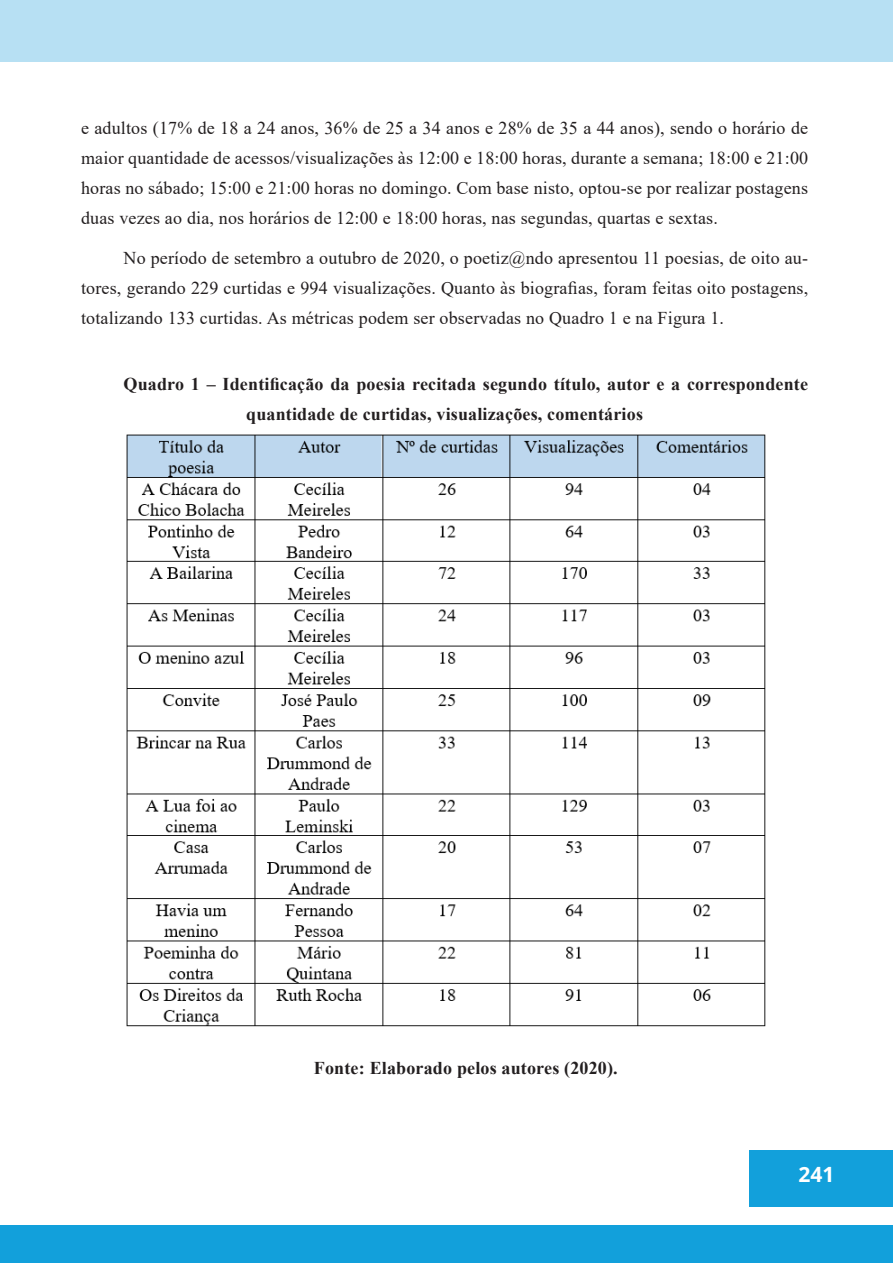
<style>
.page{position:relative;width:893px;height:1263px;background:#fff}
.page>*{position:absolute;margin:0;border:0;box-sizing:border-box;transform-origin:0 0}
.t1{font:700 21px "Open Sans";color:#fff}
.TEXTO{font:18px/30px "Times New Roman";letter-spacing:.01em;color:#231f20;text-align:justify}
.Imagens_e_fontes{font:700 18px/30px "Times New Roman";letter-spacing:.01em;color:#231f20}
</style>
<div class="page">
<div style="left:0;top:0;width:893px;height:62px;background:#b7e0f3"></div>
<div style="left:749px;top:1150px;width:144px;height:57px;background:#12a0db"></div>
<div style="left:0;top:1225px;width:893px;height:38px;background:#12a0db"></div>
<img style="left:126px;top:434px;width:640px;height:593px">
<p class="TEXTO" style="left:81px;top:112px;width:729px">e adultos (17% de 18 a 24 anos, 36% de 25 a 34 anos e 28% de 35 a 44 anos), sendo o horário de maior quantidade de acessos/visualizações às 12:00 e 18:00 horas, durante a semana; 18:00 e 21:00 horas no sábado; 15:00 e 21:00 horas no domingo. Com base nisto, optou-se por realizar postagens duas vezes ao dia, nos horários de 12:00 e 18:00 horas, nas segundas, quartas e sextas.</p>
<p class="TEXTO" style="left:81px;top:242px;width:729px;text-indent:43px">No período de setembro a outubro de 2020, o poetiz@ndo apresentou 11 poesias, de oito au&shy;tores, gerando 229 curtidas e 994 visualizações. Quanto às biografias, foram feitas oito postagens, totalizando 133 curtidas. As métricas podem ser observadas no Quadro 1 e na Figura 1.</p>
<p class="Imagens_e_fontes" style="left:246px;top:368px;width:563px;text-indent:-123px">Quadro 1 – Identificação da poesia recitada segundo título, autor e a correspondente quantidade de curtidas, visualizações, comentários</p>
<p class="Imagens_e_fontes" style="left:314px;top:1052px;width:305px">Fonte: Elaborado pelos autores (2020).</p>
<p class="t1" style="left:799px;top:1160px;width:37px">241</p>
</div>
